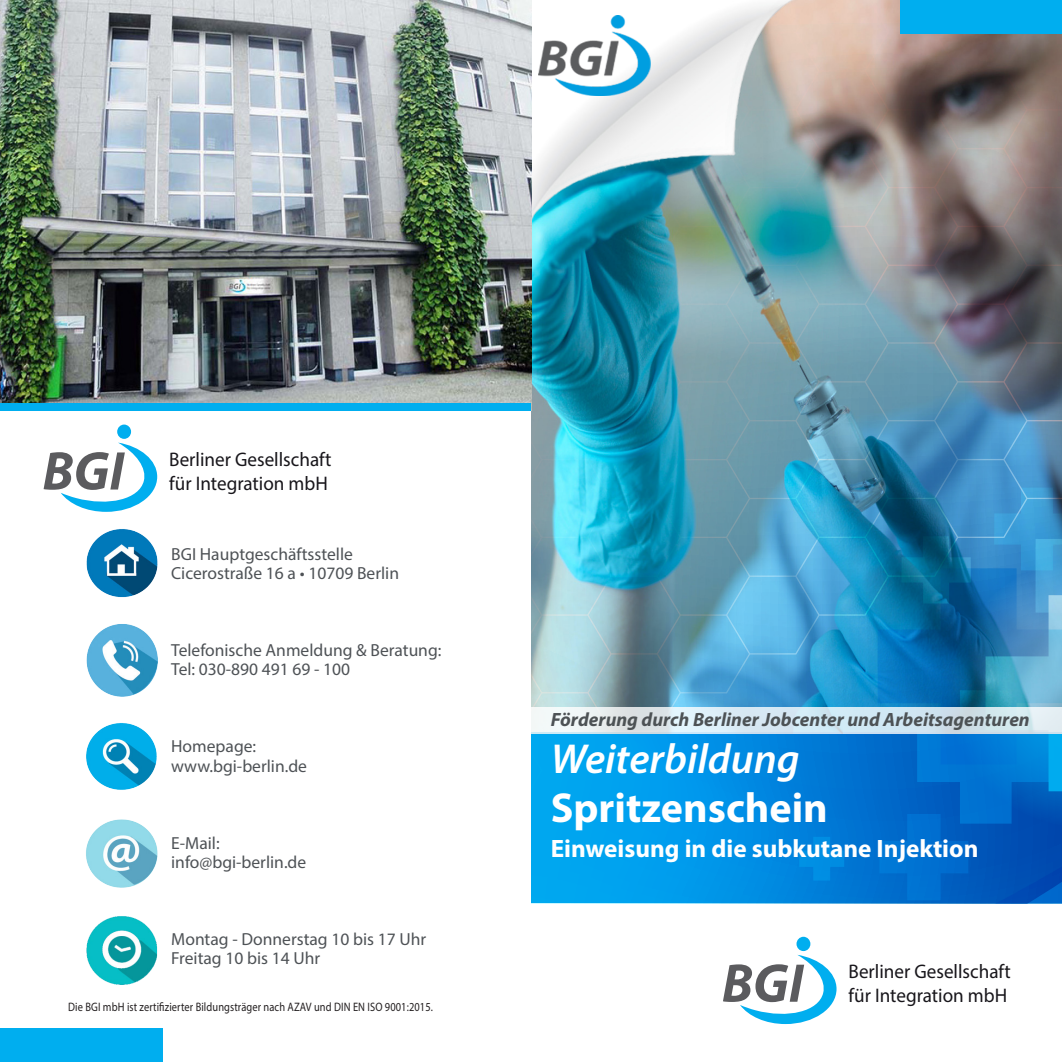
<style>
.page{position:relative;width:1062px;height:1062px;background:#fff}
.page>*{position:absolute;margin:0;border:0;box-sizing:border-box;transform-origin:0 0}
.t1{font:italic 700 54.95px "Myriad Pro";color:#5b5b5e}
.t2{font:700 42px "Myriad Pro";color:#fff}
.t3{font:italic 600 42px "Myriad Pro";color:#fff}
.t4{font:700 25.2px "Myriad Pro";color:#fff}
.t5{font:19.78px/23.6px "Myriad Pro";color:#18161b}
.t6{font:italic 700 19.25px "Myriad Pro";color:#4d5255}
.t7{font:17.5px "Myriad Pro";color:#4e5256}
.t8{font:12.25px "Myriad Pro";letter-spacing:.01em;color:#231f20;scale:.85 1}
</style>
<div class="page">
<img style="left:531px;top:0;width:531px;height:707px">
<img style="left:775px;top:433px;width:287px;height:139px">
<svg style="left:702px;top:572px;width:175px;height:135px;background:#45a5d6"></svg>
<svg style="left:1061px;top:411px;width:1px;height:32px"></svg>
<svg style="left:877px;top:478px;width:185px;height:229px;background:#257db0"></svg>
<svg style="left:531px;top:733px;width:531px;height:170px;background:#0183db"></svg>
<img style="left:531px;top:0;width:288px;height:231px">
<img style="left:539px;top:15px;width:111px;height:80px">
<svg style="left:531px;top:707px;width:531px;height:26px;background:#d9e9f1"></svg>
<div style="left:900px;top:0;width:162px;height:34px;background:#00aeef"></div>
<svg style="left:740px;top:954px;width:96px;height:70px"></svg>
<div style="left:796px;top:936px;width:14px;height:15px;background:#00aeef;border-radius:50%"></div>
<img style="left:0;top:0;width:531px;height:403px">
<img style="left:86px;top:916px;width:72px;height:68px">
<img style="left:86px;top:819px;width:72px;height:68px">
<img style="left:86px;top:723px;width:71px;height:67px">
<img style="left:86px;top:624px;width:71px;height:72px">
<img style="left:86px;top:529px;width:72px;height:69px">
<div style="left:0;top:1028px;width:163px;height:34px;background:#00aeef"></div>
<div style="left:0;top:403px;width:531px;height:8px;background:#00aeef"></div>
<svg style="left:61px;top:442px;width:96px;height:70px"></svg>
<div style="left:117px;top:424px;width:14px;height:15px;background:#00aeef;border-radius:50%"></div>
<p class="t1" style="left:43px;top:435px;width:83px">BGI</p>
<p class="t5" style="left:169px;top:447px;width:164px">Berliner Gesellschaft für Integration mbH</p>
<p class="t7" style="left:171px;top:543px;width:183px">BGI Hauptgeschäftsstelle</p>
<p class="t7" style="left:171px;top:562px;width:229px">Cicerostraße 16 a • 10709 Berlin</p>
<p class="t7" style="left:171px;top:639px;width:272px">Telefonische Anmeldung &amp; Beratung:</p>
<p class="t7" style="left:171px;top:658px;width:180px">Tel: 030-890 491 69 - 100</p>
<p class="t7" style="left:171px;top:735px;width:86px">Homepage:</p>
<p class="t7" style="left:171px;top:755px;width:137px">www.bgi-berlin.de</p>
<p class="t7" style="left:171px;top:832px;width:50px">E-Mail:</p>
<p class="t7" style="left:171px;top:851px;width:137px">info@bgi-berlin.de</p>
<p class="t7" style="left:171px;top:928px;width:256px">Montag - Donnerstag 10 bis 17 Uhr</p>
<p class="t7" style="left:171px;top:947px;width:150px">Freitag 10 bis 14 Uhr</p>
<p class="t8" style="left:68px;top:999px;width:430px">Die BGI mbH ist zertifizierter Bildungsträger nach AZAV und DIN EN ISO 9001:2015.</p>
<p class="t6" style="left:551px;top:707px;width:480px">Förderung durch Berliner Jobcenter und Arbeitsagenturen</p>
<p class="t3" style="left:551px;top:732px;width:250px">Weiterbildung</p>
<p class="t2" style="left:551px;top:781px;width:278px">Spritzenschein</p>
<p class="t4" style="left:551px;top:832px;width:429px">Einweisung in die subkutane Injektion</p>
<p class="t1" style="left:722px;top:947px;width:83px">BGI</p>
<p class="t5" style="left:848px;top:959px;width:164px">Berliner Gesellschaft für Integration mbH</p>
</div>
